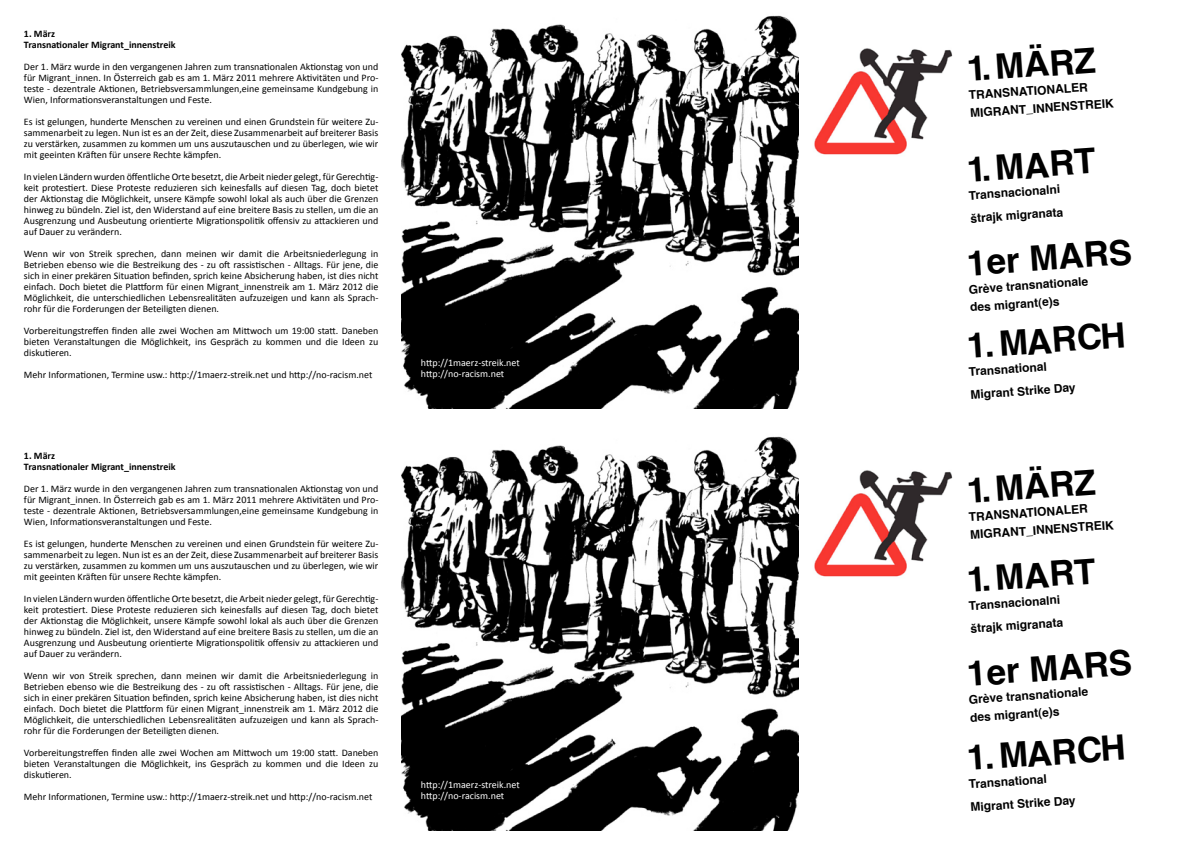
<style>
.page{position:relative;width:1191px;height:842px;background:#fff}
.page>*{position:absolute;margin:0;border:0;box-sizing:border-box;transform-origin:0 0}
.t1{font:700 35px "Helvetica";color:#000}
.t2{font:700 12px/18px "Helvetica";color:#000}
.t3{font:10px/11px "Calibri";color:#000;text-align:justify}
.t4{font:10px/11px "Calibri";color:#fff}
.t5{font:700 10px/11px "Calibri";color:#000}
</style>
<div class="page">
<img style="left:814px;top:48px;width:139px;height:107px">
<img style="left:401px;top:15px;width:397px;height:394px">
<img style="left:814px;top:470px;width:139px;height:107px">
<img style="left:401px;top:436px;width:397px;height:395px">
<p class="t5" style="left:24px;top:28px;width:153px">1. März<br>Transnationaler Migrant_innenstreik</p>
<p class="t3" style="left:24px;top:61px;width:356px">Der 1. März wurde in den vergangenen Jahren zum transnationalen Aktionstag von und für Migrant_innen. In Österreich gab es am 1. März 2011 mehrere Aktivitäten und Pro&shy;teste - dezentrale Aktionen, Betriebsversammlungen,eine gemeinsame Kundgebung in Wien, Informationsveranstaltungen und Feste.</p>
<p class="t3" style="left:24px;top:116px;width:356px">Es ist gelungen, hunderte Menschen zu vereinen und einen Grundstein für weitere Zu&shy;sammenarbeit zu legen. Nun ist es an der Zeit, diese Zusammenarbeit auf breiterer Basis zu verstärken, zusammen zu kommen um uns auszutauschen und zu überlegen, wie wir mit geeinten Kräften für unsere Rechte kämpfen.</p>
<p class="t3" style="left:24px;top:171px;width:356px">In vielen Ländern wurden öffentliche Orte besetzt, die Arbeit nieder gelegt, für Gerechtig&shy;keit protestiert. Diese Proteste reduzieren sich keinesfalls auf diesen Tag, doch bietet der Aktionstag die Möglichkeit, unsere Kämpfe sowohl lokal als auch über die Grenzen hinweg zu bündeln. Ziel ist, den Widerstand auf eine breitere Basis zu stellen, um die an Ausgrenzung und Ausbeutung orientierte Migrationspolitik offensiv zu attackieren und auf Dauer zu verändern.</p>
<p class="t3" style="left:24px;top:248px;width:356px">Wenn wir von Streik sprechen, dann meinen wir damit die Arbeitsniederlegung in Betrieben ebenso wie die Bestreikung des - zu oft rassistischen - Alltags. Für jene, die sich in einer prekären Situation befinden, sprich keine Absicherung haben, ist dies nicht einfach. Doch bietet die Plattform für einen Migrant_innenstreik am 1. März 2012 die Möglichkeit, die unterschiedlichen Lebensrealitäten aufzuzeigen und kann als Sprach&shy;rohr für die Forderungen der Beteiligten dienen.</p>
<p class="t3" style="left:24px;top:325px;width:356px">Vorbereitungstreffen finden alle zwei Wochen am Mittwoch um 19:00 statt. Daneben bieten Veranstaltungen die Möglichkeit, ins Gespräch zu kommen und die Ideen zu diskutieren.</p>
<p class="t3" style="left:24px;top:369px;width:350px">Mehr Informationen, Termine usw.: http://1maerz-streik.net und http://no-racism.net</p>
<p class="t4" style="left:421px;top:357px;width:100px">http://1maerz-streik.net http://no-racism.net</p>
<p class="t5" style="left:24px;top:450px;width:153px">1. März<br>Transnationaler Migrant_innenstreik</p>
<p class="t3" style="left:24px;top:483px;width:356px">Der 1. März wurde in den vergangenen Jahren zum transnationalen Aktionstag von und für Migrant_innen. In Österreich gab es am 1. März 2011 mehrere Aktivitäten und Pro&shy;teste - dezentrale Aktionen, Betriebsversammlungen,eine gemeinsame Kundgebung in Wien, Informationsveranstaltungen und Feste.</p>
<p class="t3" style="left:24px;top:538px;width:356px">Es ist gelungen, hunderte Menschen zu vereinen und einen Grundstein für weitere Zu&shy;sammenarbeit zu legen. Nun ist es an der Zeit, diese Zusammenarbeit auf breiterer Basis zu verstärken, zusammen zu kommen um uns auszutauschen und zu überlegen, wie wir mit geeinten Kräften für unsere Rechte kämpfen.</p>
<p class="t3" style="left:24px;top:593px;width:356px">In vielen Ländern wurden öffentliche Orte besetzt, die Arbeit nieder gelegt, für Gerechtig&shy;keit protestiert. Diese Proteste reduzieren sich keinesfalls auf diesen Tag, doch bietet der Aktionstag die Möglichkeit, unsere Kämpfe sowohl lokal als auch über die Grenzen hinweg zu bündeln. Ziel ist, den Widerstand auf eine breitere Basis zu stellen, um die an Ausgrenzung und Ausbeutung orientierte Migrationspolitik offensiv zu attackieren und auf Dauer zu verändern.</p>
<p class="t3" style="left:24px;top:670px;width:356px">Wenn wir von Streik sprechen, dann meinen wir damit die Arbeitsniederlegung in Betrieben ebenso wie die Bestreikung des - zu oft rassistischen - Alltags. Für jene, die sich in einer prekären Situation befinden, sprich keine Absicherung haben, ist dies nicht einfach. Doch bietet die Plattform für einen Migrant_innenstreik am 1. März 2012 die Möglichkeit, die unterschiedlichen Lebensrealitäten aufzuzeigen und kann als Sprach&shy;rohr für die Forderungen der Beteiligten dienen.</p>
<p class="t3" style="left:24px;top:747px;width:356px">Vorbereitungstreffen finden alle zwei Wochen am Mittwoch um 19:00 statt. Daneben bieten Veranstaltungen die Möglichkeit, ins Gespräch zu kommen und die Ideen zu diskutieren.</p>
<p class="t3" style="left:24px;top:791px;width:350px">Mehr Informationen, Termine usw.: http://1maerz-streik.net und http://no-racism.net</p>
<p class="t4" style="left:421px;top:779px;width:100px">http://1maerz-streik.net http://no-racism.net</p>
<h1 class="t1" style="left:965px;top:41px;width:130px;rotate:-4deg">1.MÄRZ</h1>
<p class="t2" style="left:968px;top:86px;width:146px;rotate:-4deg">TRANSNATIONALER<br>MIGRANT_INNENSTREIK</p>
<h1 class="t1" style="left:965px;top:141px;width:130px;rotate:-4deg">1.MART</h1>
<p class="t2" style="left:968px;top:184px;width:94px;line-height:23px;rotate:-4deg">Transnacionalni štrajk migranata</p>
<h1 class="t1" style="left:965px;top:235px;width:167px;rotate:-4deg">1er MARS</h1>
<p class="t2" style="left:968px;top:280px;width:121px;rotate:-4deg">Grève transnationale des migrant(e)s</p>
<h1 class="t1" style="left:965px;top:317px;width:160px;rotate:-4deg">1. MARCH</h1>
<p class="t2" style="left:968px;top:360px;width:107px;line-height:23px;rotate:-4deg">Transnational<br>Migrant Strike Day</p>
<h1 class="t1" style="left:965px;top:463px;width:130px;rotate:-4deg">1.MÄRZ</h1>
<p class="t2" style="left:968px;top:508px;width:146px;rotate:-4deg">TRANSNATIONALER<br>MIGRANT_INNENSTREIK</p>
<h1 class="t1" style="left:965px;top:551px;width:130px;rotate:-4deg">1.MART</h1>
<p class="t2" style="left:968px;top:594px;width:94px;line-height:23px;rotate:-4deg">Transnacionalni štrajk migranata</p>
<h1 class="t1" style="left:965px;top:645px;width:167px;rotate:-4deg">1er MARS</h1>
<p class="t2" style="left:968px;top:691px;width:121px;rotate:-4deg">Grève transnationale des migrant(e)s</p>
<h1 class="t1" style="left:965px;top:730px;width:160px;rotate:-4deg">1. MARCH</h1>
<p class="t2" style="left:968px;top:773px;width:107px;line-height:23px;rotate:-4deg">Transnational<br>Migrant Strike Day</p>
</div>
